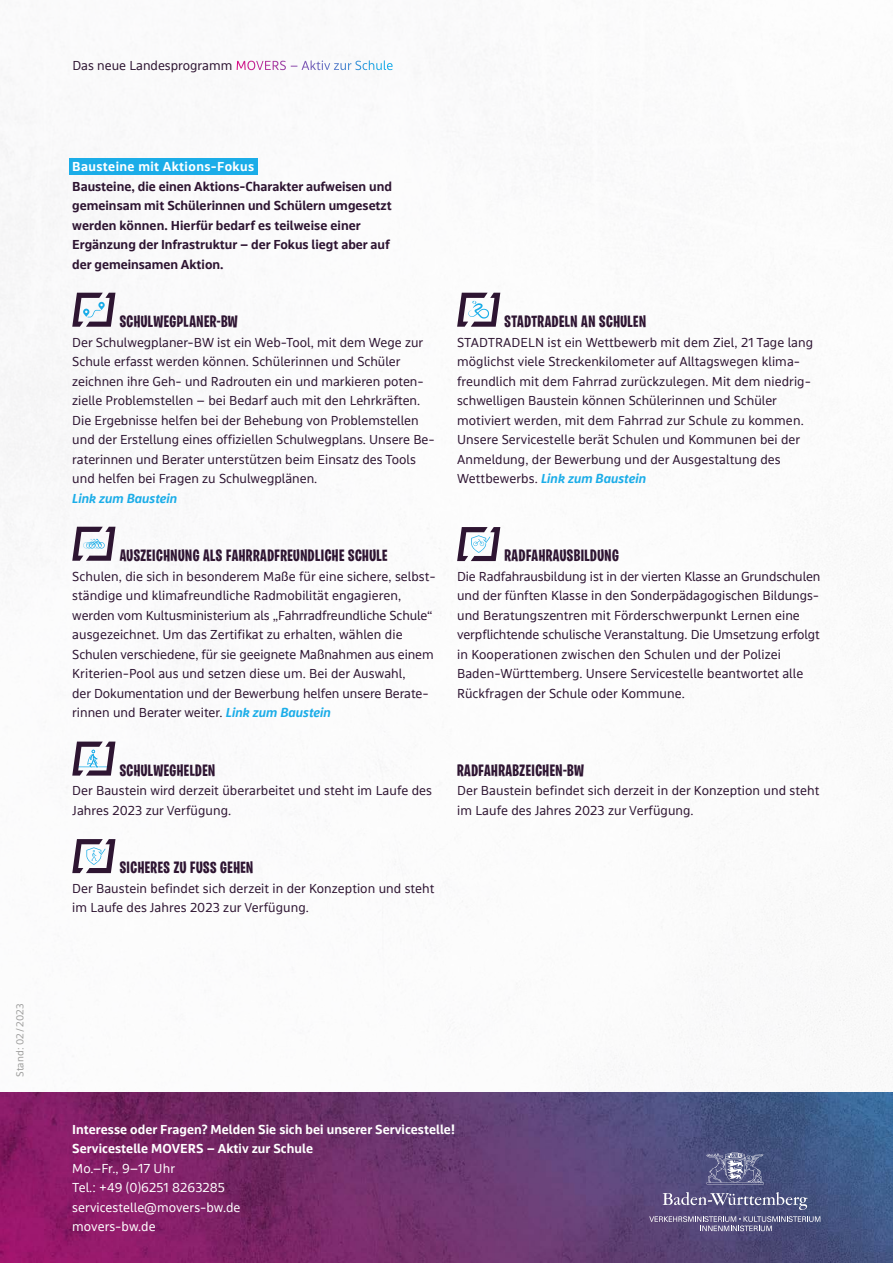
<style>
.page{position:relative;width:893px;height:1263px;background:#fff}
.page>*{position:absolute;margin:0;border:0;box-sizing:border-box;transform-origin:0 0}
.H4_-_Unterüberschrift{font:700 16.5px "Burbank Big Condensed";letter-spacing:.03em;color:#2e1532}
.P_-_Fließtext{font:13.5px/19.5px "bwegt Text";color:#2e1532}
.P_-_Fließtext-2{font:700 13.5px/19.5px "bwegt Text";color:#2e1532}
.P_-_Fließtext-3{font:700 13.5px "bwegt Text";letter-spacing:.005em;color:#fff}
.P_-_Fließtext-4{font:13.5px "bwegt Text";letter-spacing:.005em;color:#fff}
.H3_-_Zwischenüberschrift{font:700 13.5px "bwegt Text";letter-spacing:.03em;color:#fff}
.t1{font:10.5px "bwegt Text";letter-spacing:.005em;color:#9d9d9c}
.s1{color:#fff}
.s2{font-family:"bwegt Display";font-weight:700;font-style:italic;color:#1bade8}
</style>
<div class="page">
<img style="left:0;top:1093px;width:893px;height:170px">
<svg style="left:663px;top:1152px;width:145px;height:58px;background:#5e618b"></svg>
<svg style="left:649px;top:1216px;width:171px;height:15px;background:#706b91"></svg>
<div style="left:69px;top:158px;width:188px;height:17px;background:#1bade8"></div>
<svg style="left:72px;top:527px;width:43px;height:34px"></svg>
<svg style="left:72px;top:741px;width:43px;height:35px"></svg>
<svg style="left:457px;top:527px;width:43px;height:34px"></svg>
<svg style="left:72px;top:293px;width:43px;height:34px"></svg>
<svg style="left:457px;top:293px;width:43px;height:34px"></svg>
<svg style="left:72px;top:839px;width:43px;height:34px"></svg>
<p class="t1" style="left:14px;top:1077px;width:75px;rotate:-90deg">Stand: 02 /2023</p>
<p class="P_-_Fließtext" style="left:72px;top:56px;width:322px">Das neue Landesprogramm <span class="s1">MOVERS – Aktiv zur Schule</span></p>
<h3 class="H3_-_Zwischenüberschrift" style="left:72px;top:159px;width:183px">Bausteine mit Aktions-Fokus</h3>
<p class="P_-_Fließtext-2" style="left:72px;top:177px;width:321px">Bausteine, die einen Aktions-Charakter aufweisen und gemeinsam mit Schülerinnen und Schülern umgesetzt werden können. Hierfür bedarf es teilweise einer Ergänzung der Infrastruktur – der Fokus liegt aber auf der gemeinsamen Aktion.</p>
<h4 class="H4_-_Unterüberschrift" style="left:120px;top:312px;width:120px">SCHULWEGPLANER-BW</h4>
<p class="P_-_Fließtext" style="left:72px;top:333px;width:364px">Der Schulwegplaner-BW ist ein Web-Tool, mit dem Wege zur Schule erfasst werden können. Schülerinnen und Schüler zeichnen ihre Geh- und Radrouten ein und markieren poten&shy;zielle Problemstellen – bei Bedarf auch mit den Lehrkräften.<br>Die Ergebnisse helfen bei der Behebung von Problemstellen und der Erstellung eines offiziellen Schulwegplans. Unsere Be&shy;raterinnen und Berater unterstützen beim Einsatz des Tools und helfen bei Fragen zu Schulwegplänen.<br><span class="s2">Link zum Baustein</span></p>
<h4 class="H4_-_Unterüberschrift" style="left:120px;top:546px;width:269px">AUSZEICHNUNG ALS FAHRRADFREUNDLICHE SCHULE</h4>
<p class="P_-_Fließtext" style="left:72px;top:567px;width:365px">Schulen, die sich in besonderem Maße für eine sichere, selbst&shy;ständige und klimafreundliche Radmobilität engagieren, werden vom Kultusministerium als „Fahrradfreundliche Schule“ ausgezeichnet. Um das Zertifikat zu erhalten, wählen die Schulen verschiedene, für sie geeignete Maßnahmen aus einem Kriterien-Pool aus und setzen diese um. Bei der Auswahl,<br>der Dokumentation und der Bewerbung helfen unsere Berate&shy;rinnen und Berater weiter. <span class="s2">Link zum Baustein</span></p>
<h4 class="H4_-_Unterüberschrift" style="left:120px;top:760px;width:97px">SCHULWEGHELDEN</h4>
<p class="P_-_Fließtext" style="left:72px;top:781px;width:361px">Der Baustein wird derzeit überarbeitet und steht im Laufe des<br>Jahres 2023 zur Verfügung.</p>
<h4 class="H4_-_Unterüberschrift" style="left:120px;top:858px;width:135px">SICHERES ZU FUSS GEHEN</h4>
<p class="P_-_Fließtext" style="left:72px;top:879px;width:364px">Der Baustein befindet sich derzeit in der Konzeption und steht im Laufe des Jahres 2023 zur Verfügung.</p>
<h4 class="H4_-_Unterüberschrift" style="left:505px;top:312px;width:143px">STADTRADELN AN SCHULEN</h4>
<p class="P_-_Fließtext" style="left:457px;top:333px;width:358px">STADTRADELN ist ein Wettbewerb mit dem Ziel, 21 Tage lang möglichst viele Streckenkilometer auf Alltagswegen klima&shy;freundlich mit dem Fahrrad zurückzulegen. Mit dem niedrig&shy;schwelligen Baustein können Schülerinnen und Schüler motiviert werden, mit dem Fahrrad zur Schule zu kommen.<br>Unsere Servicestelle berät Schulen und Kommunen bei der Anmeldung, der Bewerbung und der Ausgestaltung des Wettbewerbs. <span class="s2">Link zum Baustein</span></p>
<h4 class="H4_-_Unterüberschrift" style="left:505px;top:546px;width:116px">RADFAHRAUSBILDUNG</h4>
<p class="P_-_Fließtext" style="left:457px;top:567px;width:365px">Die Radfahrausbildung ist in der vierten Klasse an Grundschulen und der fünften Klasse in den Sonderpädagogischen Bildungs&shy;und Beratungszentren mit Förderschwerpunkt Lernen eine verpflichtende schulische Veranstaltung. Die Umsetzung erfolgt in Kooperationen zwischen den Schulen und der Polizei Baden-Württemberg. Unsere Servicestelle beantwortet alle Rückfragen der Schule oder Kommune.</p>
<h4 class="H4_-_Unterüberschrift" style="left:457px;top:760px;width:128px">RADFAHRABZEICHEN-BW</h4>
<p class="P_-_Fließtext" style="left:457px;top:781px;width:364px">Der Baustein befindet sich derzeit in der Konzeption und steht im Laufe des Jahres 2023 zur Verfügung.</p>
<p class="P_-_Fließtext-3" style="left:72px;top:1121px;width:384px">Interesse oder Fragen? Melden Sie sich bei unserer Servicestelle!</p>
<p class="P_-_Fließtext-3" style="left:72px;top:1141px;width:242px">Servicestelle MOVERS – Aktiv zur Schule</p>
<p class="P_-_Fließtext-4" style="left:72px;top:1160px;width:104px">Mo.–Fr., 9–17 Uhr</p>
<p class="P_-_Fließtext-4" style="left:72px;top:1180px;width:154px">Tel.: +49 (0)6251 8263285</p>
<p class="P_-_Fließtext-4" style="left:72px;top:1199px;width:170px">servicestelle@movers-bw.de</p>
<p class="P_-_Fließtext-4" style="left:72px;top:1219px;width:85px">movers-bw.de</p>
</div>
